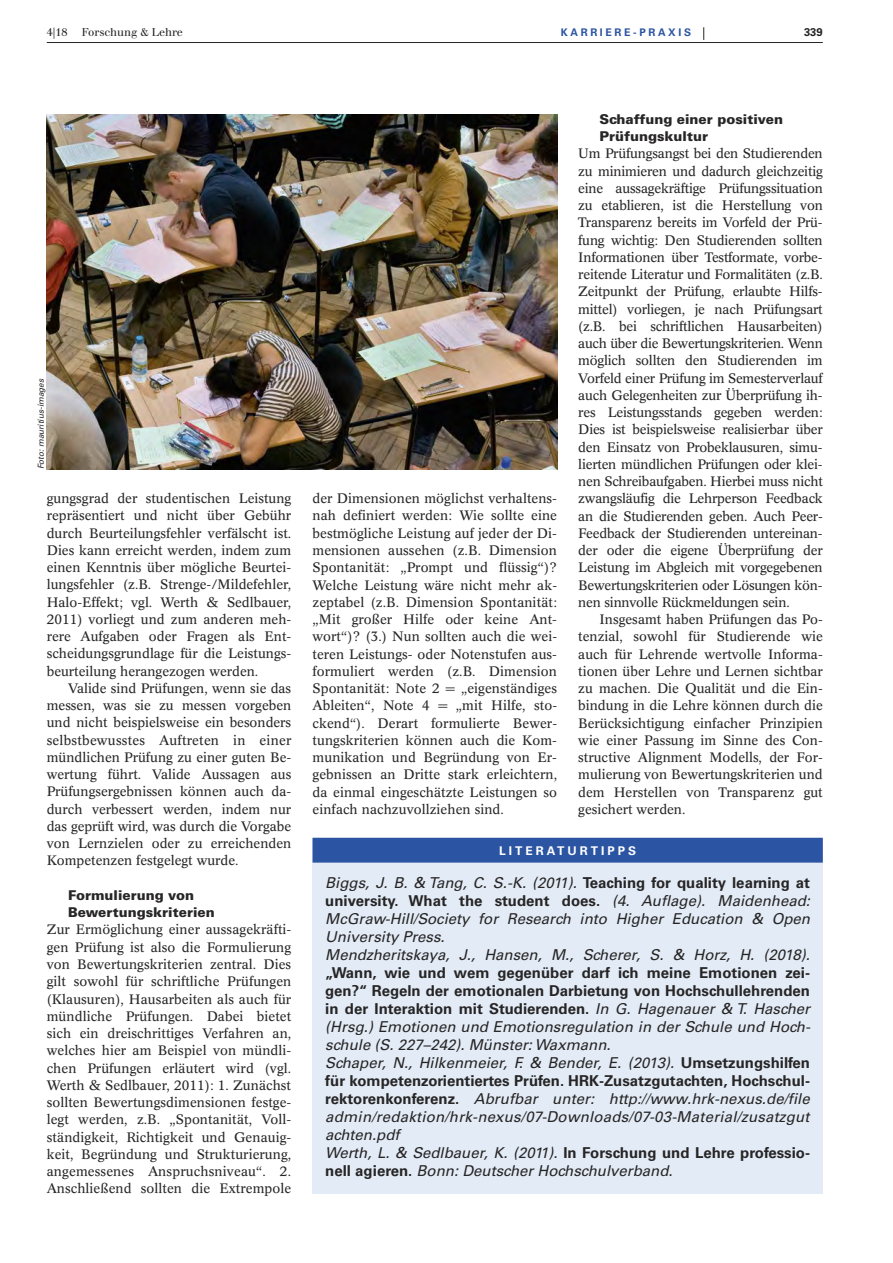
<style>
.page{position:relative;width:893px;height:1263px;background:#fff}
.page>*{position:absolute;margin:0;border:0;box-sizing:border-box;transform-origin:0 0}
.t1{font:italic 15px/18px "Univers LT";color:#272526}
.t2{font:13.5px/17.2px "Concorde BE";color:#272526;text-align:justify}
.t3{font:900 13.5px/17.2px "Univers LT";color:#272526}
.t4{font:700 12px "Univers LT";letter-spacing:.25em;color:#fff}
.t5{font:11.25px "Walbaum";color:#272526}
.t6{font:700 11.25px "Univers LT";color:#272526}
.t7{font:700 10.5px "Univers LT";letter-spacing:.25em;color:#2b54a2}
.t8{font:italic 8.25px "Univers LT";letter-spacing:-.005em;color:#272526}
.s1{font-weight:700;font-style:normal}
</style>
<div class="page">
<hr style="left:47px;top:42px;width:776px;height:1px;background:#272526">
<svg style="left:703px;top:27px;width:1px;height:13px"></svg>
<div style="left:313px;top:838px;width:510px;height:355px;background:#e3ecf6"></div>
<div style="left:313px;top:838px;width:510px;height:25px;background:#2b54a2"></div>
<img style="left:47px;top:115px;width:510px;height:354px">
<p class="t5" style="left:47px;top:28px;width:22px">4|18</p>
<p class="t5" style="left:82px;top:28px;width:103px">Forschung &amp; Lehre</p>
<p class="t7" style="left:561px;top:28px;width:132px">KARRIERE-PRAXIS</p>
<p class="t6" style="left:804px;top:28px;width:20px">339</p>
<p class="t8" style="left:38px;top:469px;width:92px;rotate:-90deg">Foto: mauritius-images</p>
<p class="t2" style="left:47px;top:491px;width:246px">gungsgrad der studentischen Leistung repräsentiert und nicht über Gebühr durch Beurteilungsfehler verfälscht ist.<br>Dies kann erreicht werden, indem zum einen Kenntnis über mögliche Beurtei&shy;lungsfehler (z.B. Strenge-/Mildefehler, Halo-Effekt; vgl. Werth &amp; Sedlbauer, 2011) vorliegt und zum anderen meh&shy;rere Aufgaben oder Fragen als Ent&shy;scheidungsgrundlage für die Leistungs&shy;beurteilung herangezogen werden.</p>
<p class="t2" style="left:47px;top:680px;width:246px;text-indent:21px">Valide sind Prüfungen, wenn sie das messen, was sie zu messen vorgeben und nicht beispielsweise ein besonders selbstbewusstes Auftreten in einer mündlichen Prüfung zu einer guten Be&shy;wertung führt. Valide Aussagen aus Prüfungsergebnissen können auch da&shy;durch verbessert werden, indem nur das geprüft wird, was durch die Vorgabe von Lernzielen oder zu erreichenden Kompetenzen festgelegt wurde.</p>
<p class="t3" style="left:68px;top:888px;width:148px">Formulierung von<br>Bewertungskriterien</p>
<p class="t2" style="left:47px;top:922px;width:246px">Zur Ermöglichung einer aussagekräfti&shy;gen Prüfung ist also die Formulierung von Bewertungskriterien zentral. Dies gilt sowohl für schriftliche Prüfungen (Klausuren), Hausarbeiten als auch für mündliche Prüfungen. Dabei bietet sich ein dreischrittiges Verfahren an, welches hier am Beispiel von mündli&shy;chen Prüfungen erläutert wird (vgl.<br>Werth &amp; Sedlbauer, 2011): 1. Zunächst sollten Bewertungsdimensionen festge&shy;legt werden, z.B. „Spontanität, Voll&shy;ständigkeit, Richtigkeit und Genauig&shy;keit, Begründung und Strukturierung, angemessenes Anspruchsniveau“. 2.<br>Anschließend sollten die Extrempole</p>
<p class="t2" style="left:313px;top:491px;width:246px">der Dimensionen möglichst verhaltens&shy;nah definiert werden: Wie sollte eine bestmögliche Leistung auf jeder der Di&shy;mensionen aussehen (z.B. Dimension Spontanität: „Prompt und flüssig“)?<br>Welche Leistung wäre nicht mehr ak&shy;zeptabel (z.B. Dimension Spontanität: „Mit großer Hilfe oder keine Ant&shy;wort“)? (3.) Nun sollten auch die wei&shy;teren Leistungs- oder Notenstufen aus&shy;formuliert werden (z.B. Dimension Spontanität: Note 2 = „eigenständiges Ableiten“, Note 4 = „mit Hilfe, sto&shy;ckend“). Derart formulierte Bewer&shy;tungskriterien können auch die Kom&shy;munikation und Begründung von Er&shy;gebnissen an Dritte stark erleichtern, da einmal eingeschätzte Leistungen so einfach nachzuvollziehen sind.</p>
<p class="t3" style="left:600px;top:112px;width:185px">Schaffung einer positiven<br>Prüfungs kultur</p>
<p class="t2" style="left:578px;top:146px;width:246px">Um Prüfungsangst bei den Studierenden zu minimieren und dadurch gleichzeitig eine aussagekräftige Prüfungssituation zu etablieren, ist die Herstellung von Transparenz bereits im Vorfeld der Prü&shy;fung wichtig: Den Studierenden sollten Informationen über Testformate, vorbe&shy;reitende Literatur und Formalitäten (z.B.<br>Zeitpunkt der Prüfung, erlaubte Hilfs&shy;mittel) vorliegen, je nach Prüfungsart (z.B. bei schriftlichen Hausarbeiten) auch über die Bewertungskriterien. Wenn möglich sollten den Studierenden im Vorfeld einer Prüfung im Semesterverlauf auch Gelegenheiten zur Überprüfung ih&shy;res Leistungsstands gegeben werden:<br>Dies ist beispielsweise realisierbar über den Einsatz von Probeklausuren, simu&shy;lierten mündlichen Prüfungen oder klei&shy;nen Schreibaufgaben. Hierbei muss nicht zwangsläufig die Lehrperson Feedback an die Studierenden geben. Auch Peer-Feedback der Studierenden untereinan&shy;der oder die eigene Überprüfung der Leistung im Abgleich mit vorgegebenen Bewertungskriterien oder Lösungen kön&shy;nen sinnvolle Rückmeldungen sein.</p>
<p class="t2" style="left:578px;top:612px;width:246px;text-indent:21px">Insgesamt haben Prüfungen das Po&shy;tenzial, sowohl für Studierende wie auch für Lehrende wertvolle Informa&shy;tionen über Lehre und Lernen sichtbar zu machen. Die Qualität und die Ein&shy;bindung in die Lehre können durch die Berücksichtigung einfacher Prinzipien wie einer Passung im Sinne des Con&shy;structive Alignment Modells, der For&shy;mulierung von Bewertungskriterien und dem Herstellen von Transparenz gut gesichert werden.</p>
<p class="t4" style="left:499px;top:846px;width:138px">LITERATURTIPPS</p>
<p class="t1" style="left:325px;top:875px;width:486px">Biggs, J. B. &amp; Tang, C. S.-K. (2011). <span class="s1">Teaching for quality learning at university. What the student does.</span> (4. Auflage). Maidenhead:<br>McGraw-Hill/Society for Research into Higher Education &amp; Open University Press.<br>Mendzheritskaya, J., Hansen, M., Scherer, S. &amp; Horz, H. (2018).</p>
<p class="t1" style="left:325px;top:965px;width:487px"><span class="s1">„Wann, wie und wem gegenüber darf ich meine Emotionen zei - gen?“ Regeln der emotionalen Darbietung von Hochschullehrenden in der Interaktion mit Studierenden.</span> In G. Hagenauer &amp; T. Hascher (Hrsg.) Emotionen und Emotionsregulation in der Schule und Hoch&shy;schule (S. 227–242). Münster: Waxmann.<br>Schaper, N., Hilkenmeier, F. &amp; Bender, E. (2013). <span class="s1">Umsetzungshilfen für kompetenzorientiertes Prüfen. HRK-Zusatzgutachten, Hochschul&shy;rektorenkonferenz.</span> Abrufbar unter: http://www.hrk-nexus.de/file admin/redaktion/hrk-nexus/07-Downloads/07-03-Material/zusatzgut achten.pdf<br>Werth, L. &amp; Sedlbauer, K. (2011). <span class="s1">In Forschung und Lehre profes sio - nell agieren.</span> Bonn: Deutscher Hochschulverband.</p>
</div>
